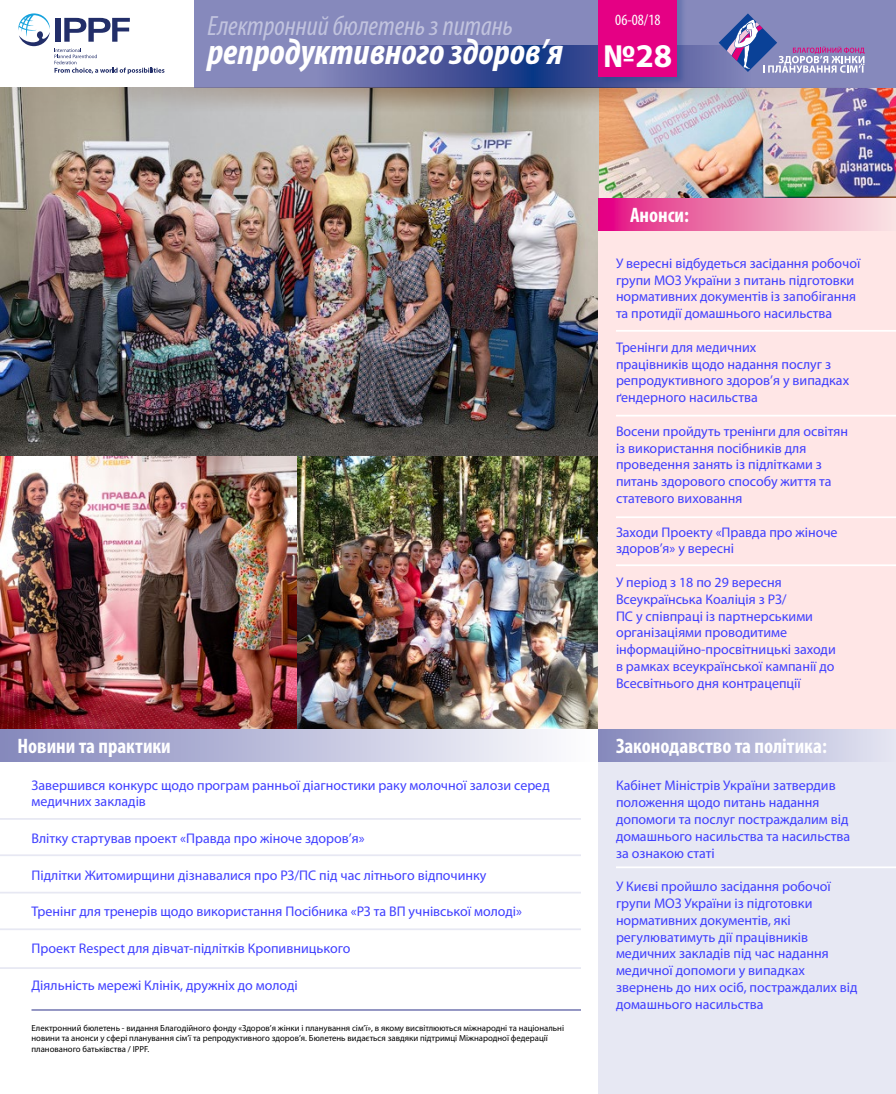
<style>
.page{position:relative;width:896px;height:1094px;background:#fff}
.page>*{position:absolute;margin:0;border:0;box-sizing:border-box;transform-origin:0 0}
.t1{font:italic 700 condensed 36.75px "Myriad Pro";color:#fff}
.t2{font:700 33.25px "Myriad Pro";color:#fff}
.t3{font:italic condensed 28px "Myriad Pro";color:#c1c3de}
.t4{font:700 condensed 21px "Myriad Pro";color:#fff}
.t5{font:condensed 15.75px "Myriad Pro";color:#fff}
.t6{font:14px/16.8px "Myriad Pro";color:#4040ff}
.t7{font:8.75px/10.5px "Myriad Pro";color:#000}
</style>
<div class="page">
<img style="left:598px;top:88px;width:298px;height:111px">
<img style="left:0;top:88px;width:598px;height:642px">
<div style="left:598px;top:230px;width:298px;height:500px;background:#ffe6e6"></div>
<svg style="left:598px;top:199px;width:298px;height:31px;background:#ed81b2"></svg>
<div style="left:0;top:730px;width:598px;height:31px;background:linear-gradient(to right,#8487bc,#fefeff)"></div>
<div style="left:194px;top:0;width:702px;height:88px;background:#8689bc"></div>
<svg style="left:315px;top:45px;width:436px;height:43px;background:#4b599b"></svg>
<hr style="left:616px;top:330px;width:280px;height:2px;background:#fff">
<hr style="left:616px;top:415px;width:280px;height:1px;background:#fff">
<hr style="left:616px;top:516px;width:280px;height:2px;background:#fff">
<hr style="left:616px;top:564px;width:280px;height:2px;background:#fff">
<hr style="left:0;top:818px;width:581px;height:2px;background:#e7e8f3">
<hr style="left:0;top:854px;width:581px;height:2px;background:#e7e8f3">
<hr style="left:0;top:892px;width:581px;height:1px;background:#e7e8f3">
<hr style="left:0;top:928px;width:581px;height:2px;background:#e7e8f3">
<hr style="left:0;top:967px;width:581px;height:2px;background:#e7e8f3">
<hr style="left:32px;top:1009px;width:549px;height:2px;background:#8689bc">
<div style="left:598px;top:0;width:89px;height:85px;background:#053786;opacity:.25"></div>
<div style="left:598px;top:0;width:79px;height:77px;background:#e50084"></div>
<img style="left:10px;top:88px;width:876px;height:28px">
<svg style="left:18px;top:13px;width:146px;height:61px"></svg>
<div style="left:598px;top:761px;width:298px;height:333px;background:#e7e8f3"></div>
<div style="left:598px;top:730px;width:298px;height:31px;background:linear-gradient(to right,#8487bc,#e5e6f2)"></div>
<svg style="left:719px;top:13px;width:146px;height:60px"></svg>
<hr style="left:616px;top:866px;width:280px;height:2px;background:#fff">
<h3 class="t3" style="left:207px;top:9px;width:307px">Електронний бюлетень з питань</h3>
<h1 class="t1" style="left:207px;top:29px;width:357px">репродуктивного здоров’я</h1>
<p class="t5" style="left:615px;top:10px;width:47px">06-08/18</p>
<h2 class="t2" style="left:603px;top:34px;width:71px">№28</h2>
<h3 class="t4" style="left:18px;top:733px;width:155px">Новини та практики</h3>
<p class="t6" style="left:32px;top:777px;width:520px;line-height:15.8px">Завершився конкурс щодо програм ранньої діагностики раку молочної залози серед медичних закладів</p>
<p class="t6" style="left:32px;top:829px;width:335px">Влітку стартував проект «Правда про жіноче здоров’я»</p>
<p class="t6" style="left:32px;top:866px;width:457px">Підлітки Житомирщини дізнавалися про РЗ/ПС під час літнього відпочинку</p>
<p class="t6" style="left:32px;top:903px;width:492px">Тренінг для тренерів щодо використання Посібника «РЗ та ВП учнівської молоді»</p>
<p class="t6" style="left:32px;top:940px;width:321px">Проект Respect для дівчат-підлітків Кропивницького</p>
<p class="t6" style="left:32px;top:976px;width:268px">Діяльність мережі Клінік, дружніх до молоді</p>
<p class="t7" style="left:32px;top:1022px;width:534px">Електронний бюлетень - видання Благодійного фонду «Здоров’я жінки і планування сім’ї», в якому висвітлюються міжнародні та національні новини та анонси у сфері планування сім’ї та репродуктивного здоров’я. Бюлетень видається завдяки підтримці Міжнародної федерації планованого батьківства / IPPF.</p>
<h3 class="t4" style="left:630px;top:202px;width:61px">Анонси:</h3>
<p class="t6" style="left:616px;top:254px;width:246px">У вересні відбудеться засідання робочої групи МОЗ України з питань підготовки нормативних документів із запобігання та протидії домашнього насильства</p>
<p class="t6" style="left:616px;top:338px;width:235px">Тренінги для медичних<br>працівників щодо надання послуг з репродуктивного здоров’я у випадках ґендерного насильства</p>
<p class="t6" style="left:616px;top:422px;width:234px">Восени пройдуть тренінги для освітян із використання посібників для проведення занять із підлітками з питань здорового способу життя та статевого виховання</p>
<p class="t6" style="left:616px;top:523px;width:223px">Заходи Проекту «Правда про жіноче здоров’я» у вересні</p>
<p class="t6" style="left:616px;top:574px;width:221px">У період з 18 по 29 вересня<br>Всеукраїнська Коаліція з РЗ/<br>ПС у співпраці із партнерськими організаціями проводитиме інформаційно-просвітницькі заходи в рамках всеукраїнської кампанії до<br>Всесвітнього дня контрацепції</p>
<h3 class="t4" style="left:616px;top:733px;width:212px">Законодавство та політика:</h3>
<p class="t6" style="left:616px;top:777px;width:236px">Кабінет Міністрів України затвердив положення щодо питань надання допомоги та послуг постраждалим від домашнього насильства та насильства за ознакою статі</p>
<p class="t6" style="left:616px;top:878px;width:243px">У Києві пройшло засідання робочої групи МОЗ України із підготовки нормативних документів, які регулюватимуть дії працівників медичних закладів під час надання медичної допомоги у випадках звернень до них осіб, постраждалих від домашнього насильства</p>
</div>
